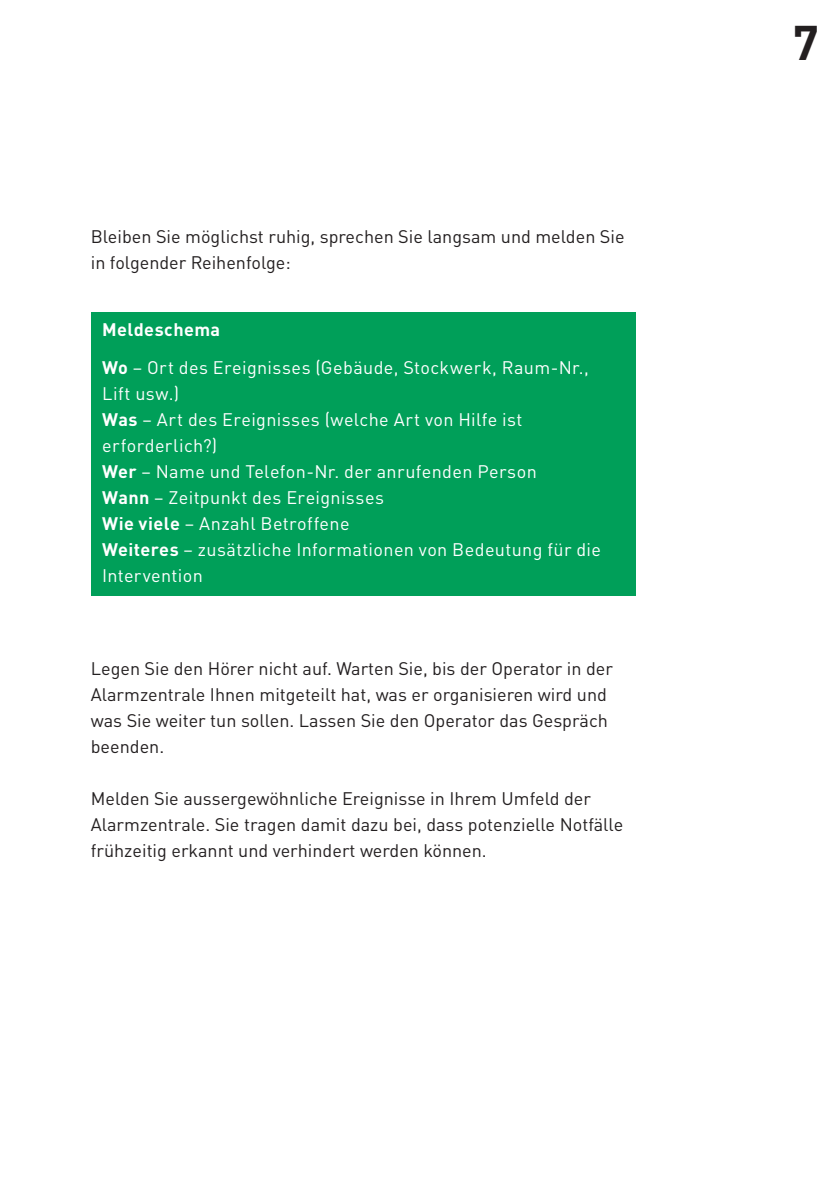
<style>
.page{position:relative;width:840px;height:1191px;background:#fff}
.page>*{position:absolute;margin:0;border:0;box-sizing:border-box;transform-origin:0 0}
.t1{font:700 48px "DIN Pro";color:#231f20}
.t2{font:18px/26px "DIN Pro";color:#231f20}
.t3{font:18px/26px "DIN Pro";letter-spacing:.02em;color:#fff}
.s1{font-weight:700}
</style>
<div class="page">
<div style="left:91px;top:312px;width:544px;height:283px;background:#009f59"></div>
<p class="t2" style="left:91px;top:222px;width:535px">Bleiben Sie möglichst ruhig, sprechen Sie langsam und melden Sie in folgender Reihenfolge:</p>
<p class="t3" style="left:102px;top:309px;width:488px;line-height:37.4px"><span class="s1">Meldeschema<br>Wo</span> – Ort des Ereignisses (Gebäude, Stockwerk, Raum-Nr.,</p>
<p class="t3" style="left:102px;top:378px;width:500px">Lift usw.)<br><span class="s1">Was</span> – Art des Ereignisses (welche Art von Hilfe ist erforderlich?)<br><span class="s1">Wer</span> – Name und Telefon-Nr. der anrufenden Person<br><span class="s1">Wann</span> – Zeitpunkt des Ereignisses<br><span class="s1">Wie viele</span> – Anzahl Betroffene<br><span class="s1">Weiteres</span> – zusätzliche Informationen von Bedeutung für die<br>Intervention</p>
<p class="t2" style="left:91px;top:653px;width:523px">Legen Sie den Hörer nicht auf. Warten Sie, bis der Operator in der Alarmzentrale Ihnen mitgeteilt hat, was er organisieren wird und was Sie weiter tun sollen. Lassen Sie den Operator das Gespräch beenden.</p>
<p class="t2" style="left:91px;top:783px;width:533px">Melden Sie aussergewöhnliche Ereignisse in Ihrem Umfeld der<br>Alarmzentrale. Sie tragen damit dazu bei, dass potenzielle Notfälle frühzeitig erkannt und verhindert werden können.</p>
<h1 class="t1" style="left:792px;top:2px;width:28px">7</h1>
</div>
